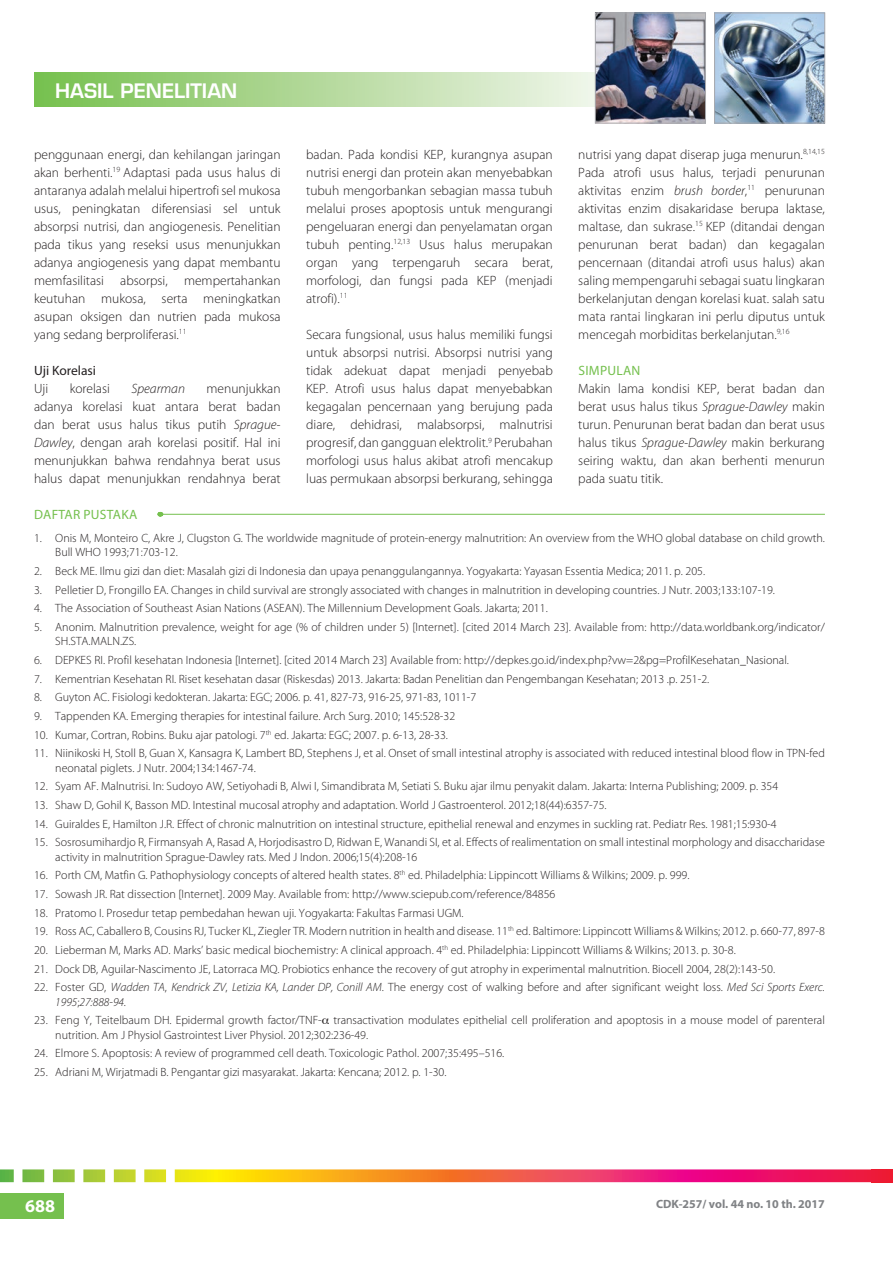
<style>
.page{position:relative;width:893px;height:1263px;background:#fff}
.page>*{position:absolute;margin:0;border:0;box-sizing:border-box;transform-origin:0 0}
.t1{font:600 19.5px "Eurostile LT Std";color:#fff}
.t2{font:700 18px "Myriad Pro";color:#fff}
.t3{font:300 13.5px/18px "Myriad Pro";color:#231f20;text-align:justify}
.t4{font:13.5px "Myriad Pro";letter-spacing:.02em;color:#75c04e}
.t5{font:13.5px "Myriad Pro";color:#231f20}
.t6{font:italic 300 13.5px "Myriad Pro";color:#231f20}
.t7{font:300 12px/14.4px "Myriad Pro";color:#231f20}
.t8{font:italic 300 12px/14.4px "Myriad Pro";color:#231f20}
.t9{font:700 12px "Myriad Pro";color:#808285}
.s1{font-style:italic}
.s2{font-style:normal}
</style>
<div class="page">
<div style="left:34px;top:72px;width:619px;height:35px;background:linear-gradient(to right,#76bf4d,#fcfaf9)"></div>
<img style="left:597px;top:15px;width:107px;height:106px">
<div style="left:595px;top:13px;width:111px;height:110px;border:1px solid #a8a9ad"></div>
<img style="left:716px;top:15px;width:107px;height:106px">
<div style="left:714px;top:13px;width:111px;height:110px;border:1px solid #a8a9ad"></div>
<div style="left:0;top:1193px;width:64px;height:25px;background:#75c04e"></div>
<svg style="left:0;top:1169px;width:893px;height:13px;background:#e87d50"></svg>
<hr style="left:157px;top:514px;width:668px;height:1px;background:#75c04e">
<h1 class="t1" style="left:55px;top:79px;width:184px">HASIL PENELITIAN</h1>
<p class="t3" style="left:34px;top:146px;width:248px">penggunaan energi, dan kehilangan jaringan akan berhenti.<sup>19</sup> Adaptasi pada usus halus di antaranya adalah melalui hipertrofi sel mukosa usus, peningkatan diferensiasi sel untuk absorpsi nutrisi, dan angiogenesis. Penelitian pada tikus yang reseksi usus menunjukkan adanya angiogenesis yang dapat membantu memfasilitasi absorpsi, mempertahankan keutuhan mukosa, serta meningkatkan asupan oksigen dan nutrien pada mukosa yang sedang berproliferasi.<sup>11</sup></p>
<p class="t5" style="left:34px;top:362px;width:64px">UJI KORELASI</p>
<p class="t3" style="left:34px;top:380px;width:16px">Uji</p>
<p class="t3" style="left:70px;top:380px;width:42px">korelasi</p>
<p class="t6" style="left:131px;top:380px;width:55px">Spearman</p>
<p class="t3" style="left:34px;top:380px;width:248px;text-indent:173px">menunjukkan adanya korelasi kuat antara berat badan dan berat usus halus tikus putih <span class="s1">Sprague-Dawley</span>, dengan arah korelasi positif. Hal ini menunjukkan bahwa rendahnya berat usus halus dapat menunjukkan rendahnya berat</p>
<p class="t3" style="left:306px;top:146px;width:248px">badan. Pada kondisi KEP, kurangnya asupan nutrisi energi dan protein akan menyebabkan tubuh mengorbankan sebagian massa tubuh melalui proses apoptosis untuk mengurangi pengeluaran energi dan penyelamatan organ tubuh penting.<sup>12,13</sup> Usus halus merupakan organ yang terpengaruh secara berat, morfologi, dan fungsi pada KEP (menjadi atrofi).<sup>11</sup></p>
<p class="t3" style="left:306px;top:326px;width:248px">Secara fungsional, usus halus memiliki fungsi untuk absorpsi nutrisi. Absorpsi nutrisi yang tidak adekuat dapat menjadi penyebab KEP. Atrofi usus halus dapat menyebabkan kegagalan pencernaan yang berujung pada diare, dehidrasi, malabsorpsi, malnutrisi progresif, dan gangguan elektrolit.<sup>9</sup> Perubahan morfologi usus halus akibat atrofi mencakup luas permukaan absorpsi berkurang, sehingga</p>
<p class="t3" style="left:578px;top:146px;width:248px">nutrisi yang dapat diserap juga menurun.<sup>8,14,15<br></sup>Pada atrofi usus halus, terjadi penurunan aktivitas enzim <span class="s1">brush border</span>,<sup>11</sup> penurunan aktivitas enzim disakaridase berupa laktase, maltase, dan sukrase.<sup>15</sup> KEP (ditandai dengan penurunan berat badan) dan kegagalan pencernaan (ditandai atrofi usus halus) akan saling mempengaruhi sebagai suatu lingkaran berkelanjutan dengan korelasi kuat. salah satu mata rantai lingkaran ini perlu diputus untuk mencegah morbiditas berkelanjutan.<sup>9,16</sup></p>
<p class="t4" style="left:578px;top:362px;width:64px">SIMPULAN</p>
<p class="t3" style="left:578px;top:380px;width:248px">Makin lama kondisi KEP, berat badan dan berat usus halus tikus <span class="s1">Sprague-Dawley</span> makin turun. Penurunan berat badan dan berat usus halus tikus <span class="s1">Sprague-Dawley</span> makin berkurang seiring waktu, dan akan berhenti menurun pada suatu titik.</p>
<p class="t4" style="left:34px;top:506px;width:9px">DAFTAR</p>
<p class="t4" style="left:83px;top:506px;width:16px">PUSTAKA</p>
<p class="t7" style="left:55px;top:531px;width:771px;text-indent:-21px">1. Onis M, Monteiro C, Akre J, Clugston G. The worldwide magnitude of protein-energy malnutrition: An overview from the WHO global database on child growth.<br>Bull WHO 1993;71:703-12.</p>
<p class="t7" style="left:34px;top:564px;width:673px">2. Beck ME. Ilmu gizi dan diet: Masalah gizi di Indonesia dan upaya penanggulangannya. Yogyakarta: Yayasan Essentia Medica; 2011. p. 205.</p>
<p class="t7" style="left:34px;top:583px;width:742px">3. Pelletier D, Frongillo EA. Changes in child survival are strongly associated with changes in malnutrition in developing countries. J Nutr. 2003;133:107-19.</p>
<p class="t7" style="left:34px;top:601px;width:515px">4. The Association of Southeast Asian Nations (ASEAN). The Millennium Development Goals. Jakarta; 2011.</p>
<p class="t7" style="left:55px;top:620px;width:771px;text-indent:-21px">5. Anonim. Malnutrition prevalence, weight for age (% of children under 5) [Internet]. [cited 2014 March 23]. Available from: http://data.worldbank.org/indicator/<br>SH.STA.MALN.ZS.</p>
<p class="t7" style="left:34px;top:653px;width:756px">6. DEPKES RI. Profil kesehatan Indonesia [Internet]. [cited 2014 March 23] Available from: http://depkes.go.id/index.php?vw=2&amp;pg=ProfilKesehatan_Nasional.</p>
<p class="t7" style="left:34px;top:672px;width:677px">7. Kementrian Kesehatan RI. Riset kesehatan dasar (Riskesdas) 2013. Jakarta: Badan Penelitian dan Pengembangan Kesehatan; 2013 .p. 251-2.</p>
<p class="t7" style="left:34px;top:690px;width:444px">8. Guyton AC. Fisiologi kedokteran. Jakarta: EGC; 2006. p. 41, 827-73, 916-25, 971-83, 1011-7</p>
<p class="t7" style="left:34px;top:709px;width:423px">9. Tappenden KA. Emerging therapies for intestinal failure. Arch Surg. 2010; 145:528-32</p>
<p class="t7" style="left:34px;top:727px;width:415px">10. Kumar, Cortran, Robins. Buku ajar patologi. 7<sup>th</sup> ed. Jakarta: EGC; 2007. p. 6-13, 28-33.</p>
<p class="t7" style="left:55px;top:746px;width:771px;text-indent:-21px">11. Niinikoski H, Stoll B, Guan X, Kansagra K, Lambert BD, Stephens J, et al. Onset of small intestinal atrophy is associated with reduced intestinal blood flow in TPN-fed neonatal piglets. J Nutr. 2004;134:1467-74.</p>
<p class="t7" style="left:34px;top:779px;width:746px">12. Syam AF. Malnutrisi. In: Sudoyo AW, Setiyohadi B, Alwi I, Simandibrata M, Setiati S. Buku ajar ilmu penyakit dalam. Jakarta: Interna Publishing; 2009. p. 354</p>
<p class="t7" style="left:34px;top:798px;width:574px">13. Shaw D, Gohil K, Basson MD. Intestinal mucosal atrophy and adaptation. World J Gastroenterol. 2012;18(44):6357-75.</p>
<p class="t7" style="left:34px;top:817px;width:744px">14. Guiraldes E, Hamilton J.R. Effect of chronic malnutrition on intestinal structure, epithelial renewal and enzymes in suckling rat. Pediatr Res. 1981;15:930-4</p>
<p class="t7" style="left:55px;top:835px;width:771px;text-indent:-21px">15. Sosrosumihardjo R, Firmansyah A, Rasad A, Horjodisastro D, Ridwan E, Wanandi SI, et al. Effects of realimentation on small intestinal morphology and disaccharidase activity in malnutrition Sprague-Dawley rats. Med J Indon. 2006;15(4):208-16</p>
<p class="t7" style="left:34px;top:868px;width:657px">16. Porth CM, Matfin G. Pathophysiology concepts of altered health states. 8<sup>th</sup> ed. Philadelphia: Lippincott Williams &amp; Wilkins; 2009. p. 999.</p>
<p class="t7" style="left:34px;top:887px;width:523px">17. Sowash JR. Rat dissection [Internet]. 2009 May. Available from: http://www.sciepub.com/reference/84856</p>
<p class="t7" style="left:34px;top:906px;width:431px">18. Pratomo I. Prosedur tetap pembedahan hewan uji. Yogyakarta: Fakultas Farmasi UGM.</p>
<p class="t7" style="left:34px;top:924px;width:792px">19. Ross AC, Caballero B, Cousins RJ, Tucker KL, Ziegler TR. Modern nutrition in health and disease. 11<sup>th</sup> ed. Baltimore: Lippincott Williams &amp; Wilkins; 2012. p. 660-77, 897-8</p>
<p class="t7" style="left:34px;top:943px;width:703px">20. Lieberman M, Marks AD. Marks’ basic medical biochemistry: A clinical approach. 4<sup>th</sup> ed. Philadelphia: Lippincott Williams &amp; Wilkins; 2013. p. 30-8.</p>
<p class="t7" style="left:34px;top:961px;width:743px">21. Dock DB, Aguilar-Nascimento JE, Latorraca MQ. Probiotics enhance the recovery of gut atrophy in experimental malnutrition. Biocell 2004, 28(2):143-50.</p>
<p class="t8" style="left:55px;top:980px;width:771px;text-indent:-21px"><span class="s2">22. Foster GD,</span> Wadden TA<span class="s2">,</span> Kendrick ZV<span class="s2">,</span> Letizia KA, Lander DP, Conill AM<span class="s2">. The energy cost of walking before and after significant weight loss.</span> Med Sci Sports Exerc.<br>1995<span class="s2">;</span>27:888<span class="s2">-</span>94.</p>
<p class="t7" style="left:55px;top:1013px;width:771px;text-indent:-21px">23. Feng Y, Teitelbaum DH. Epidermal growth factor/TNF- transactivation modulates epithelial cell proliferation and apoptosis in a mouse model of parenteral nutrition. Am J Physiol Gastrointest Liver Physiol. 2012;302:236-49.</p>
<p class="t7" style="left:34px;top:1046px;width:472px">24. Elmore S. Apoptosis: A review of programmed cell death. Toxicologic Pathol. 2007;35:495–516.</p>
<p class="t7" style="left:34px;top:1065px;width:414px">25. Adriani M, Wirjatmadi B. Pengantar gizi masyarakat. Jakarta: Kencana; 2012. p. 1-30.</p>
<h2 class="t2" style="left:25px;top:1194px;width:31px">688</h2>
<p class="t9" style="left:656px;top:1196px;width:170px">CDK-257/ vol. 44 no. 10 th. 2017</p>
</div>
